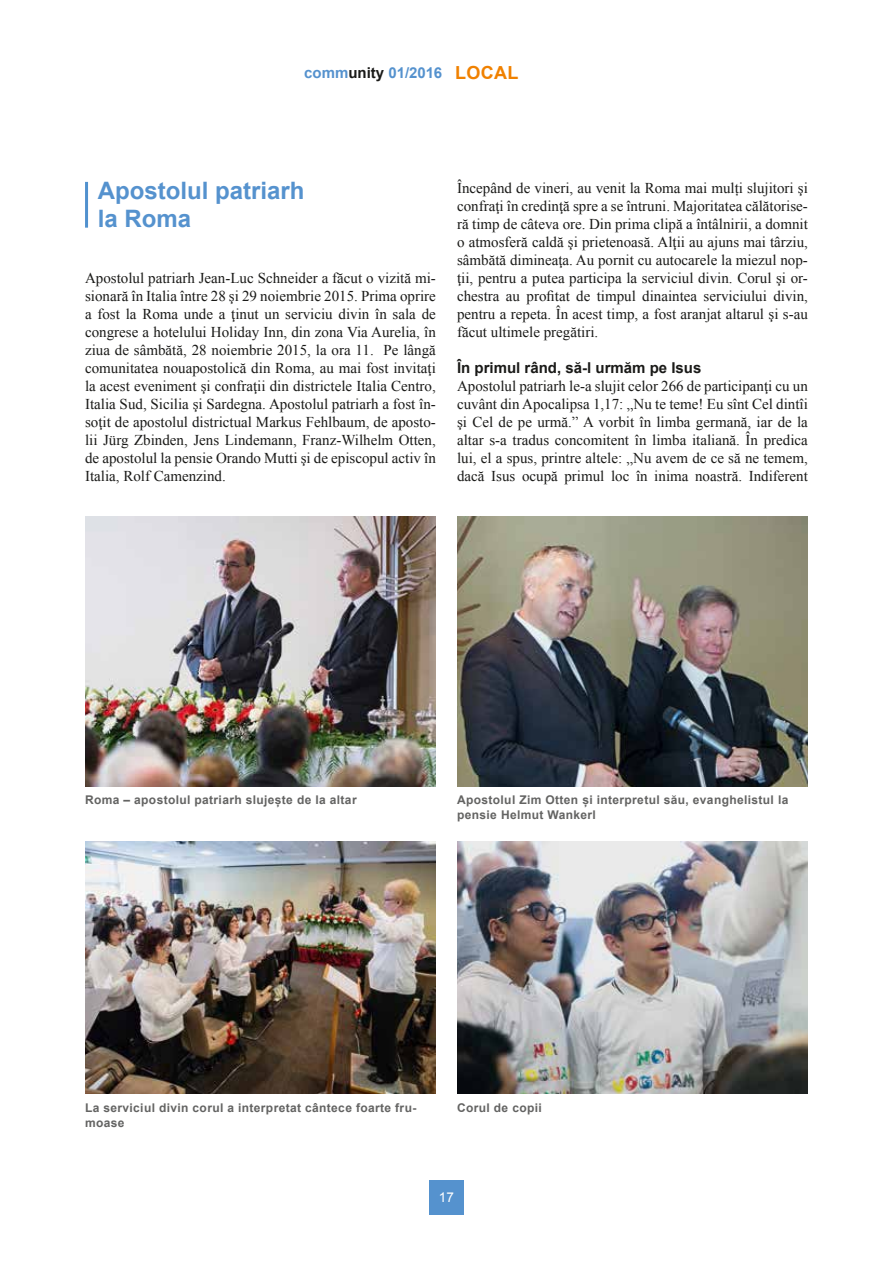
<style>
.page{position:relative;width:893px;height:1263px;background:#fff}
.page>*{position:absolute;margin:0;border:0;box-sizing:border-box;transform-origin:0 0}
.t1{font:700 24px/28.5px "Arial";color:#5592ce}
.t2{font:15px/18px "Times New Roman";color:#1a1a18;text-align:justify}
.t3{font:700 15px "Arial";color:#1a1a18}
.t4{font:700 15px "Arial";color:#5592ce}
.t5{font:13.5px "Arial";color:#fff}
.t6{font:700 12px/14.4px "Arial";letter-spacing:.03em;color:#636362}
.s1{color:#1a1a18}
.s2{font-size:18px;color:#f08100}
</style>
<div class="page">
<div style="left:429px;top:1180px;width:34px;height:34px;background:#5592ce"></div>
<hr style="left:85px;top:182px;width:3px;height:46px;background:#5191ce">
<img style="left:85px;top:841px;width:351px;height:252px">
<img style="left:457px;top:841px;width:351px;height:252px">
<img style="left:85px;top:516px;width:351px;height:270px">
<img style="left:457px;top:516px;width:351px;height:270px">
<p class="t4" style="left:304px;top:62px;width:216px">comm<span class="s1">unity</span> 01/2016 <span class="s2">LOCAL</span></p>
<h1 class="t1" style="left:98px;top:177px;width:208px">Apostolul patriarh la Roma</h1>
<p class="t2" style="left:85px;top:269px;width:352px">Apostolul patriarh Jean-Luc Schneider a făcut o vizită mi&shy;sionară în Italia între 28 şi 29 noiembrie 2015. Prima oprire a fost la Roma unde a ţinut un serviciu divin în sala de congrese a hotelului Holiday Inn, din zona Via Aurelia, în ziua de sâmbătă, 28 noiembrie 2015, la ora 11. Pe lângă comunitatea nouapostolică din Roma, au mai fost invitaţi la acest eveniment şi confraţii din districtele Italia Centro, Italia Sud, Sicilia şi Sardegna. Apostolul patriarh a fost în&shy;soţit de apostolul districtual Markus Fehlbaum, de aposto&shy;lii Jürg Zbinden, Jens Lindemann, Franz-Wilhelm Otten, de apostolul la pensie Orando Mutti şi de episcopul activ în Italia, Rolf Camenzind.</p>
<p class="t2" style="left:457px;top:179px;width:352px">Începând de vineri, au venit la Roma mai mulți slujitori şi confraţi în credinţă spre a se întruni. Majoritatea călătorise&shy;ră timp de câteva ore. Din prima clipă a întâlnirii, a domnit o atmosferă caldă şi prietenoasă. Alţii au ajuns mai târziu, sâmbătă dimineaţa. Au pornit cu autocarele la miezul nop&shy;ţii, pentru a putea participa la serviciul divin. Corul şi or&shy;chestra au profitat de timpul dinaintea serviciului divin, pentru a repeta. În acest timp, a fost aranjat altarul şi s-au făcut ultimele pregătiri.</p>
<p class="t3" style="left:457px;top:358px;width:246px">În primul rând, să-l urmăm pe Isus</p>
<p class="t2" style="left:457px;top:377px;width:352px">Apostolul patriarh le-a slujit celor 266 de participanţi cu un cuvânt din Apocalipsa 1,17: „Nu te teme! Eu sînt Cel dintîi şi Cel de pe urmă.” A vorbit în limba germană, iar de la altar s-a tradus concomitent în limba italiană. În predica lui, el a spus, printre altele: „Nu avem de ce să ne temem, dacă Isus ocupă primul loc în inima noastră. Indiferent</p>
<p class="t6" style="left:85px;top:793px;width:273px">Roma – apostolul patriarh slujește de la altar</p>
<p class="t6" style="left:457px;top:793px;width:333px">Apostolul Zim Otten și interpretul său, evanghelistul la pensie Helmut Wankerl</p>
<p class="t6" style="left:85px;top:1101px;width:333px">La serviciul divin corul a interpretat cântece foarte fru&shy;moase</p>
<p class="t6" style="left:457px;top:1101px;width:86px">Corul de copii</p>
<p class="t5" style="left:439px;top:1188px;width:17px">17</p>
</div>
